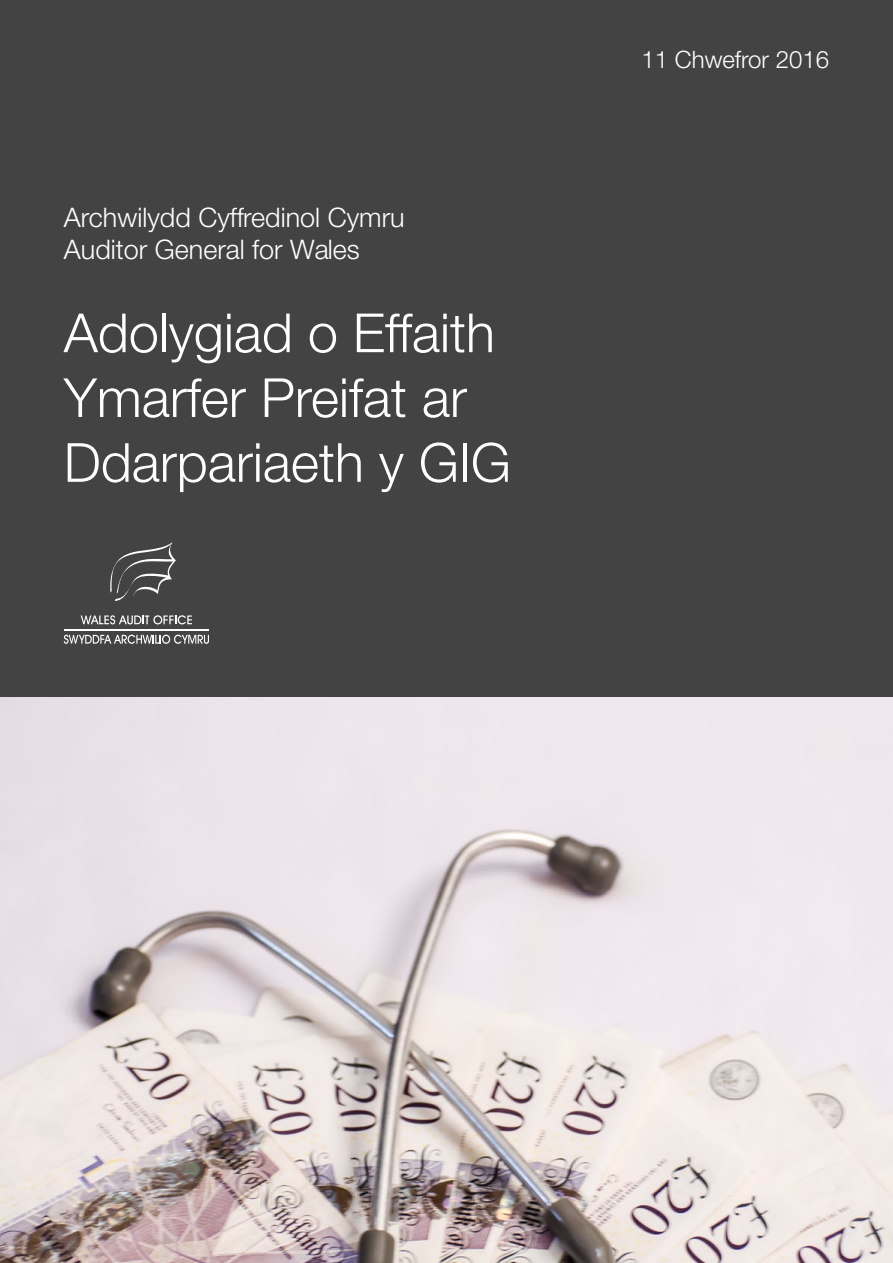
<style>
.page{position:relative;width:893px;height:1263px;background:#fff}
.page>*{position:absolute;margin:0;border:0;box-sizing:border-box;transform-origin:0 0}
.Cover_heading{font:300 54px/64.8px "Helvetica Neue LT Std";color:#fff}
.t1{font:300 27px/32.4px "Helvetica Neue LT Std";color:#fff}
.Part_Heading{font:300 24px "Helvetica Neue LT Std";color:#fff}
</style>
<div class="page">
<div style="left:0;top:0;width:893px;height:697px;background:#434343"></div>
<svg style="left:110px;top:542px;width:66px;height:59px"></svg>
<svg style="left:81px;top:615px;width:111px;height:9px"></svg>
<svg style="left:64px;top:635px;width:145px;height:9px"></svg>
<hr style="left:64px;top:629px;width:145px;height:1px;background:#fff">
<img style="left:0;top:697px;width:893px;height:566px">
<p class="t1" style="left:64px;top:200px;width:342px">Archwilydd Cyffredinol Cymru<br>Auditor General for Wales</p>
<p class="Cover_heading" style="left:64px;top:299px;width:449px">Adolygiad o Effaith<br>Ymarfer Preifat ar<br>Ddarpariaeth y GIG</p>
<h1 class="Part_Heading" style="left:641px;top:45px;width:189px">11 Chwefror 2016</h1>
</div>
